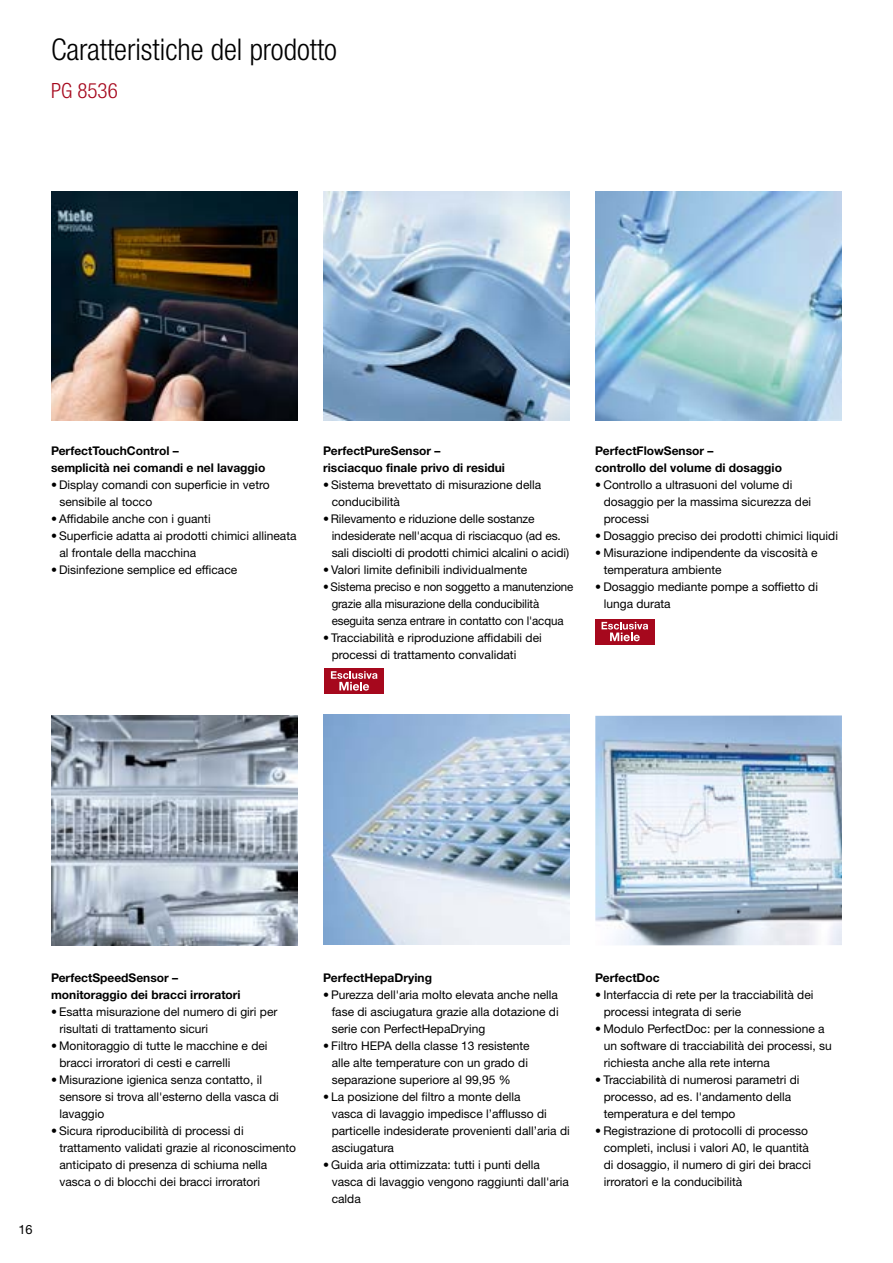
<style>
.page{position:relative;width:893px;height:1263px;background:#fff}
.page>*{position:absolute;margin:0;border:0;box-sizing:border-box;transform-origin:0 0}
.t1{font:300 condensed 30px "Helvetica Neue LTW1 G";color:#000}
.t2{font:300 condensed 21px "Helvetica Neue LTW1 G";color:#a6081d}
.t3{font:12.75px "Helvetica Neue LTW1 G";color:#000}
.t4{font:12px/17px "Helvetica Neue LTW1 G";color:#000}
.t5{font:700 12px/17px "Helvetica Neue LTW1 G";color:#000}
.t6{font:12px/17px "Helvetica Neue LTW1 G";color:#000;scale:.96 1}
</style>
<div class="page">
<img style="left:595px;top:191px;width:247px;height:230px">
<img style="left:51px;top:191px;width:247px;height:230px">
<div style="left:324px;top:668px;width:60px;height:25px;background:#a6081d"></div>
<svg style="left:331px;top:671px;width:46px;height:20px"></svg>
<div style="left:595px;top:619px;width:59px;height:25px;background:#a6081d"></div>
<svg style="left:602px;top:622px;width:46px;height:19px"></svg>
<img style="left:323px;top:191px;width:247px;height:230px">
<img style="left:51px;top:715px;width:247px;height:230px">
<img style="left:323px;top:715px;width:247px;height:229px">
<img style="left:595px;top:715px;width:247px;height:230px">
<h1 class="t1" style="left:51px;top:32px;width:288px">Caratteristiche del prodotto</h1>
<h2 class="t2" style="left:51px;top:78px;width:68px">PG 8536</h2>
<p class="t5" style="left:51px;top:442px;width:216px">PerfectTouchControl –<br>semplicità nei comandi e nel lavaggio</p>
<p class="t4" style="left:60px;top:476px;width:212px;text-indent:-9px">• Display comandi con superficie in vetro sensibile al tocco</p>
<p class="t4" style="left:51px;top:510px;width:161px">• Affidabile anche con i guanti</p>
<p class="t4" style="left:60px;top:527px;width:239px;text-indent:-9px">• Superficie adatta ai prodotti chimici allineata al frontale della macchina</p>
<p class="t4" style="left:51px;top:561px;width:188px">• Disinfezione semplice ed efficace</p>
<p class="t5" style="left:323px;top:442px;width:183px">PerfectPureSensor –<br>risciacquo finale privo di residui</p>
<p class="t4" style="left:332px;top:476px;width:211px;text-indent:-9px">• Sistema brevettato di misurazione della conducibilità</p>
<p class="t4" style="left:332px;top:510px;width:239px;text-indent:-9px">• Rilevamento e riduzione delle sostanze indesiderate nell'acqua di risciacquo (ad es. sali disciolti di prodotti chimici alcalini o acidi)</p>
<p class="t4" style="left:323px;top:561px;width:206px">• Valori limite definibili individualmente</p>
<p class="t6" style="left:332px;top:578px;width:253px;text-indent:-9px">• Sistema preciso e non soggetto a manutenzione grazie alla misurazione della conducibilità eseguita senza entrare in contatto con l'acqua</p>
<p class="t4" style="left:332px;top:629px;width:212px;text-indent:-9px">• Tracciabilità e riproduzione affidabili dei processi di trattamento convalidati</p>
<p class="t5" style="left:595px;top:442px;width:188px">PerfectFlowSensor –<br>controllo del volume di dosaggio</p>
<p class="t4" style="left:604px;top:476px;width:209px;text-indent:-9px">• Controllo a ultrasuoni del volume di dosaggio per la massima sicurezza dei processi</p>
<p class="t4" style="left:595px;top:527px;width:244px">• Dosaggio preciso dei prodotti chimici liquidi</p>
<p class="t4" style="left:604px;top:544px;width:215px;text-indent:-9px">• Misurazione indipendente da viscosità e temperatura ambiente</p>
<p class="t4" style="left:604px;top:578px;width:216px;text-indent:-9px">• Dosaggio mediante pompe a soffietto di lunga durata</p>
<p class="t3" style="left:18px;top:1221px;width:16px">16</p>
<p class="t5" style="left:51px;top:969px;width:191px">PerfectSpeedSensor – monitoraggio dei bracci irroratori</p>
<p class="t4" style="left:60px;top:1003px;width:219px;text-indent:-9px">• Esatta misurazione del numero di giri per risultati di trattamento sicuri</p>
<p class="t4" style="left:60px;top:1037px;width:210px;text-indent:-9px">• Monitoraggio di tutte le macchine e dei bracci irroratori di cesti e carrelli</p>
<p class="t4" style="left:60px;top:1071px;width:221px;text-indent:-9px">• Misurazione igienica senza contatto, il sensore si trova all'esterno della vasca di lavaggio</p>
<p class="t4" style="left:60px;top:1122px;width:238px;text-indent:-9px">• Sicura riproducibilità di processi di trattamento validati grazie al riconoscimento anticipato di presenza di schiuma nella vasca o di blocchi dei bracci irroratori</p>
<p class="t5" style="left:323px;top:969px;width:110px">PerfectHepaDrying</p>
<p class="t4" style="left:332px;top:986px;width:228px;text-align:justify;text-indent:-9px">• Purezza dell'aria molto elevata anche nella fase di asciugatura grazie alla dotazione di serie con PerfectHepaDrying</p>
<p class="t4" style="left:332px;top:1037px;width:199px;text-indent:-9px">• Filtro HEPA della classe 13 resistente alle alte temperature con un grado di separazione superiore al 99,95 %</p>
<p class="t4" style="left:332px;top:1088px;width:240px;text-indent:-9px">• La posizione del filtro a monte della<br>vasca di lavaggio impedisce l’afflusso di particelle indesiderate provenienti dall’aria di asciugatura</p>
<p class="t4" style="left:332px;top:1156px;width:239px;text-indent:-9px">• Guida aria ottimizzata: tutti i punti della vasca di lavaggio vengono raggiunti dall'aria calda</p>
<p class="t5" style="left:595px;top:969px;width:66px">PerfectDoc</p>
<p class="t4" style="left:604px;top:986px;width:211px;text-indent:-9px">• Interfaccia di rete per la tracciabilità dei processi integrata di serie</p>
<p class="t4" style="left:604px;top:1020px;width:229px;text-indent:-9px">• Modulo PerfectDoc: per la connessione a un software di tracciabilità dei processi, su richiesta anche alla rete interna</p>
<p class="t4" style="left:604px;top:1071px;width:197px;text-indent:-9px">• Tracciabilità di numerosi parametri di processo, ad es. l'andamento della temperatura e del tempo</p>
<p class="t4" style="left:604px;top:1122px;width:209px;text-indent:-9px">• Registrazione di protocolli di processo completi, inclusi i valori A0, le quantità di dosaggio, il numero di giri dei bracci irroratori e la conducibilità</p>
</div>
